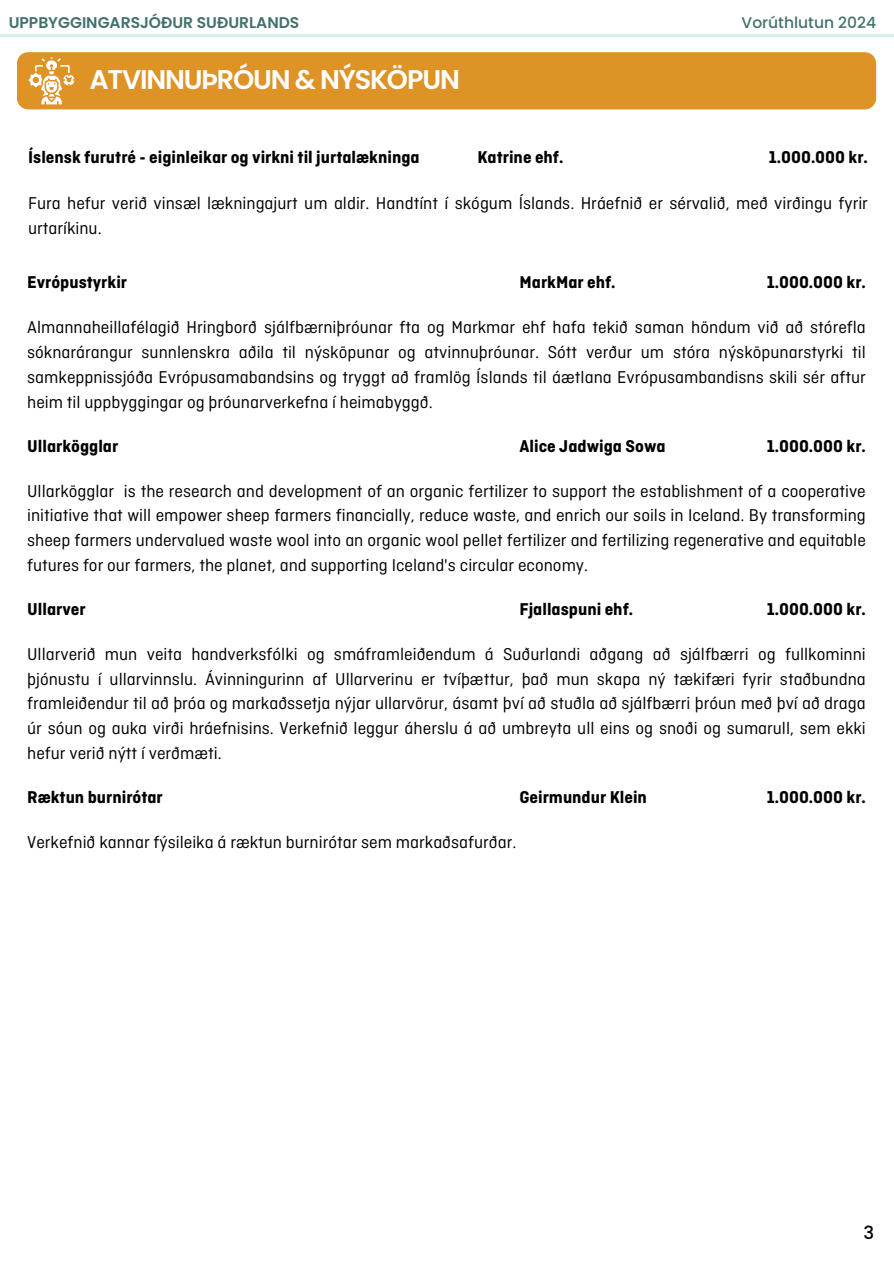
<style>
.page{position:relative;width:894px;height:1264px;background:#fff}
.page>*{position:absolute;margin:0;border:0;box-sizing:border-box;transform-origin:0 0}
.t1{font:600 27px "Poppins";letter-spacing:-.04em;color:#fff}
.t2{font:18px/24.8px "Ciutadella";color:#000;text-align:justify}
.t3{font:700 18px "Ciutadella";color:#000}
.t4{font:500 18px "Poppins";color:#000}
.t5{font:600 15.45px "Poppins";color:#42716d}
.t6{font:500 15.45px "Poppins";color:#42716d}
</style>
<div class="page">
<hr style="left:0;top:34px;width:893px;height:2px;background:#d4f1df">
<div style="left:17px;top:52px;width:858px;height:57px;background:#de9327;border-radius:11px"></div>
<svg style="left:29px;top:57px;width:45px;height:47px"></svg>
<p class="t5" style="left:9px;top:11px;width:292px">UPPBYGGINGARSJÓÐUR SUÐURLANDS</p>
<p class="t1" style="left:89px;top:60px;width:372px">ATVINNUÞRÓUN &amp; NÝSKÖPUN</p>
<p class="t6" style="left:741px;top:11px;width:136px">Vorúthlutun 2024</p>
<p class="t3" style="left:28px;top:148px;width:393px">Íslensk furutré - eiginleikar og virkni til jurtalækninga</p>
<p class="t3" style="left:477px;top:148px;width:87px">Katrine ehf.</p>
<p class="t3" style="left:768px;top:148px;width:100px">1.000.000 kr.</p>
<p class="t2" style="left:28px;top:192px;width:841px">Fura hefur verið vinsæl lækningajurt um aldir. Handtínt í skógum Íslands. Hráefnið er sérvalið, með virðingu fyrir urtaríkinu.</p>
<p class="t3" style="left:27px;top:273px;width:101px">Evrópustyrkir</p>
<p class="t3" style="left:519px;top:273px;width:98px">MarkMar ehf.</p>
<p class="t3" style="left:766px;top:273px;width:100px">1.000.000 kr.</p>
<h1 class="t2" style="left:27px;top:316px;width:839px">Almannaheillafélagið Hringborð sjálfbærniþróunar fta og Markmar ehf hafa tekið saman höndum við að stórefla sóknarárangur sunnlenskra aðila til nýsköpunar og atvinnuþróunar. Sótt verður um stóra nýsköpunarstyrki til samkeppnissjóða Evrópusamabandsins og tryggt að framlög Íslands til áætlana Evrópusambandisns skili sér aftur heim til uppbyggingar og þróunarverkefna í heimabyggð.</h1>
<p class="t3" style="left:27px;top:436px;width:93px">Ullarkögglar</p>
<p class="t3" style="left:519px;top:436px;width:148px">Alice Jadwiga Sowa</p>
<p class="t3" style="left:766px;top:436px;width:100px">1.000.000 kr.</p>
<p class="t2" style="left:27px;top:479px;width:839px">Ullarkögglar is the research and development of an organic fertilizer to support the establishment of a cooperative initiative that will empower sheep farmers financially, reduce waste, and enrich our soils in Iceland. By transforming sheep farmers undervalued waste wool into an organic wool pellet fertilizer and fertilizing regenerative and equitable futures for our farmers, the planet, and supporting Iceland's circular economy.</p>
<p class="t3" style="left:27px;top:599px;width:60px">Ullarver</p>
<p class="t3" style="left:519px;top:599px;width:115px">Fjallaspuni ehf.</p>
<p class="t3" style="left:766px;top:599px;width:100px">1.000.000 kr.</p>
<p class="t2" style="left:27px;top:643px;width:839px">Ullarverið mun veita handverksfólki og smáframleiðendum á Suðurlandi aðgang að sjálfbærri og fullkominni þjónustu í ullarvinnslu. Ávinningurinn af Ullarverinu er tvíþættur, það mun skapa ný tækifæri fyrir staðbundna framleiðendur til að þróa og markaðssetja nýjar ullarvörur, ásamt því að stuðla að sjálfbærri þróun með því að draga úr sóun og auka virði hráefnisins. Verkefnið leggur áherslu á að umbreyta ull eins og snoði og sumarull, sem ekki hefur verið nýtt í verðmæti.</p>
<p class="t3" style="left:27px;top:787px;width:137px">Ræktun burnirótar</p>
<p class="t3" style="left:519px;top:787px;width:129px">Geirmundur Klein</p>
<p class="t3" style="left:766px;top:787px;width:100px">1.000.000 kr.</p>
<p class="t2" style="left:27px;top:830px;width:490px">Verkefnið kannar fýsileika á ræktun burnirótar sem markaðsafurðar.</p>
<p class="t4" style="left:863px;top:1219px;width:12px">3</p>
</div>
